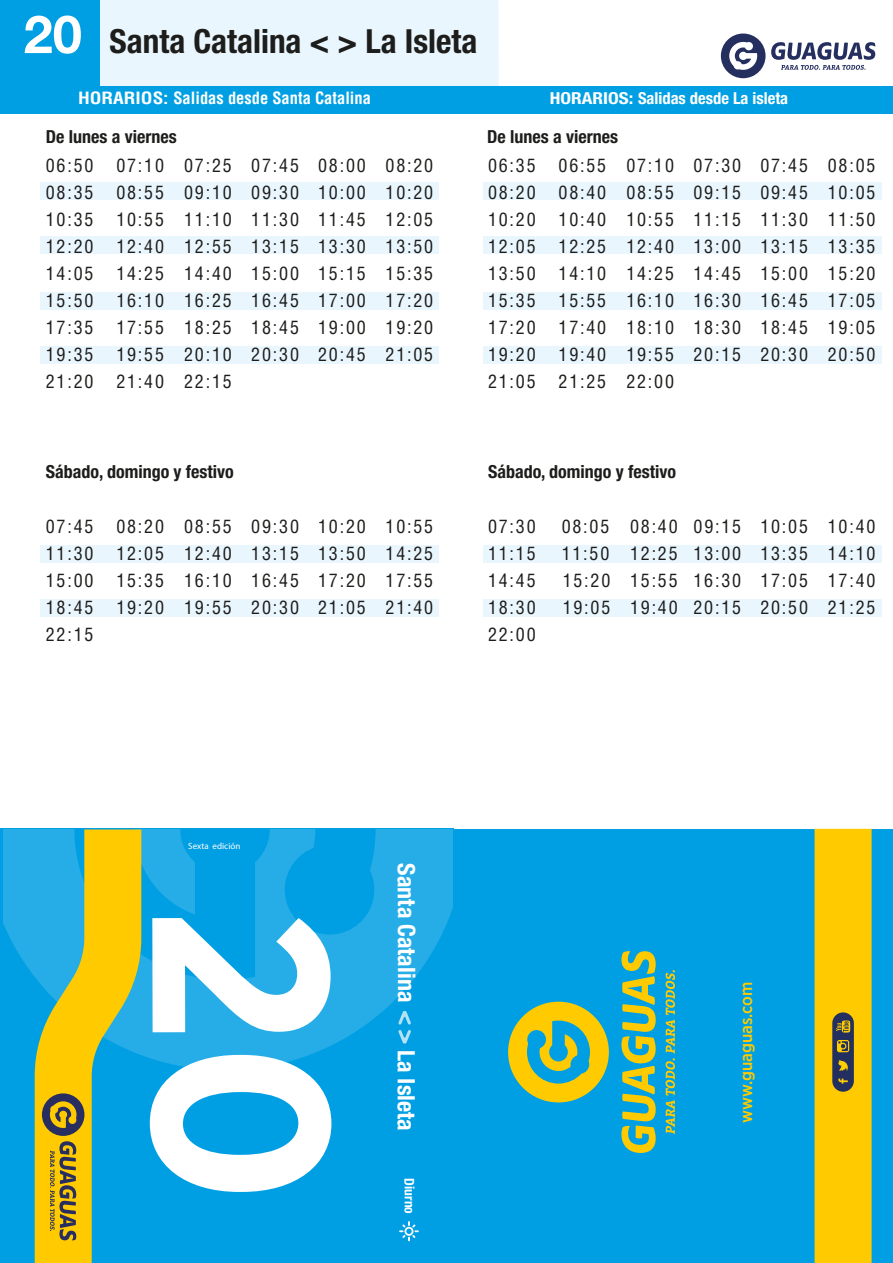
<style>
.page{position:relative;width:893px;height:1263px;background:#fff}
.page>*{position:absolute;margin:0;border:0;box-sizing:border-box;transform-origin:0 0}
.t1{font:700 250.8px "Gotham Narrow";color:#fff}
.t2{font:700 condensed 33.3px "Helvetica Neue LT Std";letter-spacing:-.005em;color:#1d1d1b}
.t3{font:700 condensed 24px "Helvetica Neue LT Std";letter-spacing:-.005em;color:#fff}
.t4{font:condensed 18px "Helvetica";letter-spacing:.1em;color:#1d1d1b}
.t5{font:700 condensed 18px "Helvetica Neue LT Std";color:#1d1d1b}
.t6{font:500 17.1px "Gotham Narrow";color:#ffcb00}
.t7{font:700 condensed 16.5px "Helvetica";color:#fff;scale:1.16 1}
.t8{font:700 condensed 16.5px "Helvetica Neue LT Std";color:#fff;scale:1.16 1}
.t9{font:700 condensed 13.5px "Helvetica Neue LT Std";letter-spacing:-.005em;color:#fff}
.t10{font:9px "Myriad Pro";color:#fff}
.s1{font-stretch:normal;font-size:52.5px;color:#fff}
</style>
<div class="page">
<div style="left:0;top:0;width:499px;height:92px;background:#eaf6fe"></div>
<svg style="left:771px;top:42px;width:104px;height:28px"></svg>
<svg style="left:721px;top:34px;width:44px;height:44px"></svg>
<div style="left:0;top:0;width:99px;height:86px;background:#009fe3"></div>
<div style="left:0;top:86px;width:447px;height:27px;background:#009fe3"></div>
<div style="left:446px;top:86px;width:447px;height:27px;background:#009fe3"></div>
<div style="left:40px;top:182px;width:399px;height:18px;background:#eaf6fe"></div>
<div style="left:40px;top:236px;width:399px;height:18px;background:#eaf6fe"></div>
<div style="left:40px;top:293px;width:399px;height:17px;background:#eaf6fe"></div>
<div style="left:40px;top:346px;width:399px;height:17px;background:#eaf6fe"></div>
<div style="left:40px;top:545px;width:399px;height:17px;background:#eaf6fe"></div>
<div style="left:40px;top:599px;width:399px;height:18px;background:#eaf6fe"></div>
<div style="left:483px;top:182px;width:398px;height:18px;background:#eaf6fe"></div>
<div style="left:483px;top:236px;width:398px;height:18px;background:#eaf6fe"></div>
<div style="left:483px;top:293px;width:398px;height:17px;background:#eaf6fe"></div>
<div style="left:483px;top:346px;width:398px;height:17px;background:#eaf6fe"></div>
<div style="left:483px;top:545px;width:398px;height:17px;background:#eaf6fe"></div>
<div style="left:483px;top:599px;width:398px;height:18px;background:#eaf6fe"></div>
<div style="left:0;top:829px;width:453px;height:434px;background:#009fe3"></div>
<svg style="left:170px;top:829px;width:283px;height:241px;fill:#26ade7"></svg>
<svg style="left:400px;top:1222px;width:18px;height:18px"></svg>
<svg style="left:398px;top:1030px;width:13px;height:13px"></svg>
<svg style="left:398px;top:1011px;width:13px;height:13px"></svg>
<svg style="left:0;top:828px;width:170px;height:435px"></svg>
<svg style="left:42px;top:1093px;width:42px;height:147px;background:#b7971f"></svg>
<div style="left:453px;top:829px;width:440px;height:434px;background:#009fe3"></div>
<svg style="left:666px;top:970px;width:9px;height:164px"></svg>
<svg style="left:621px;top:951px;width:35px;height:202px"></svg>
<svg style="left:508px;top:1002px;width:101px;height:100px"></svg>
<div style="left:815px;top:829px;width:57px;height:434px;background:#ffcb00"></div>
<div style="left:832px;top:1012px;width:22px;height:80px;background:#232f5e;border-radius:11px"></div>
<svg style="left:838px;top:1078px;width:10px;height:5px"></svg>
<svg style="left:836px;top:1020px;width:14px;height:12px"></svg>
<svg style="left:838px;top:1060px;width:10px;height:11px"></svg>
<svg style="left:837px;top:1040px;width:12px;height:12px"></svg>
<h2 class="t2" style="left:24px;top:21px;width:455px"><span class="s1">20</span> Santa Catalina &lt; &gt; La Isleta</h2>
<p class="t7" style="left:78px;top:88px;width:254px">HORARIOS: Salidas desde Santa Catalina</p>
<p class="t8" style="left:550px;top:88px;width:207px">HORARIOS: Salidas desde La isleta</p>
<p class="t5" style="left:46px;top:126px;width:132px">De lunes a viernes</p>
<p class="t5" style="left:487px;top:126px;width:132px">De lunes a viernes</p>
<p class="t4" style="left:46px;top:154px;width:49px">06:50</p>
<p class="t4" style="left:116px;top:154px;width:318px">07:10 07:25 07:45 08:00 08:20</p>
<p class="t4" style="left:46px;top:181px;width:49px">08:35</p>
<p class="t4" style="left:116px;top:181px;width:318px">08:55 09:10 09:30 10:00 10:20</p>
<p class="t4" style="left:46px;top:208px;width:49px">10:35</p>
<p class="t4" style="left:116px;top:208px;width:318px">10:55 11:10 11:30 11:45 12:05</p>
<p class="t4" style="left:46px;top:235px;width:49px">12:20</p>
<p class="t4" style="left:116px;top:235px;width:318px">12:40 12:55 13:15 13:30 13:50</p>
<p class="t4" style="left:46px;top:262px;width:49px">14:05</p>
<p class="t4" style="left:116px;top:262px;width:318px">14:25 14:40 15:00 15:15 15:35</p>
<p class="t4" style="left:46px;top:289px;width:49px">15:50</p>
<p class="t4" style="left:116px;top:289px;width:318px">16:10 16:25 16:45 17:00 17:20</p>
<p class="t4" style="left:46px;top:316px;width:49px">17:35</p>
<p class="t4" style="left:116px;top:316px;width:318px">17:55 18:25 18:45 19:00 19:20</p>
<p class="t4" style="left:46px;top:343px;width:49px">19:35</p>
<p class="t4" style="left:116px;top:343px;width:318px">19:55 20:10 20:30 20:45 21:05</p>
<p class="t4" style="left:46px;top:370px;width:49px">21:20</p>
<p class="t4" style="left:116px;top:370px;width:117px">21:40 22:15</p>
<p class="t5" style="left:46px;top:460px;width:190px">Sábado, domingo y festivo</p>
<p class="t4" style="left:46px;top:515px;width:49px">07:45</p>
<p class="t4" style="left:116px;top:515px;width:318px">08:20 08:55 09:30 10:20 10:55</p>
<p class="t4" style="left:46px;top:542px;width:49px">11:30</p>
<p class="t4" style="left:116px;top:542px;width:318px">12:05 12:40 13:15 13:50 14:25</p>
<p class="t4" style="left:46px;top:569px;width:49px">15:00</p>
<p class="t4" style="left:116px;top:569px;width:318px">15:35 16:10 16:45 17:20 17:55</p>
<p class="t4" style="left:46px;top:596px;width:49px">18:45</p>
<p class="t4" style="left:116px;top:596px;width:318px">19:20 19:55 20:30 21:05 21:40</p>
<p class="t4" style="left:46px;top:623px;width:49px">22:15</p>
<p class="t4" style="left:488px;top:154px;width:49px">06:35</p>
<p class="t4" style="left:559px;top:154px;width:318px">06:55 07:10 07:30 07:45 08:05</p>
<p class="t4" style="left:488px;top:181px;width:49px">08:20</p>
<p class="t4" style="left:559px;top:181px;width:318px">08:40 08:55 09:15 09:45 10:05</p>
<p class="t4" style="left:488px;top:208px;width:49px">10:20</p>
<p class="t4" style="left:559px;top:208px;width:318px">10:40 10:55 11:15 11:30 11:50</p>
<p class="t4" style="left:488px;top:235px;width:49px">12:05</p>
<p class="t4" style="left:559px;top:235px;width:318px">12:25 12:40 13:00 13:15 13:35</p>
<p class="t4" style="left:488px;top:262px;width:49px">13:50</p>
<p class="t4" style="left:559px;top:262px;width:318px">14:10 14:25 14:45 15:00 15:20</p>
<p class="t4" style="left:488px;top:289px;width:49px">15:35</p>
<p class="t4" style="left:559px;top:289px;width:318px">15:55 16:10 16:30 16:45 17:05</p>
<p class="t4" style="left:488px;top:316px;width:49px">17:20</p>
<p class="t4" style="left:559px;top:316px;width:318px">17:40 18:10 18:30 18:45 19:05</p>
<p class="t4" style="left:488px;top:343px;width:49px">19:20</p>
<p class="t4" style="left:559px;top:343px;width:318px">19:40 19:55 20:15 20:30 20:50</p>
<p class="t4" style="left:488px;top:370px;width:49px">21:05</p>
<p class="t4" style="left:559px;top:370px;width:117px">21:25 22:00</p>
<p class="t5" style="left:488px;top:460px;width:190px">Sábado, domingo y festivo</p>
<p class="t4" style="left:488px;top:515px;width:49px">07:30</p>
<p class="t4" style="left:562px;top:515px;width:315px">08:05 08:40 09:15 10:05 10:40</p>
<p class="t4" style="left:488px;top:542px;width:49px">11:15</p>
<p class="t4" style="left:562px;top:542px;width:315px">11:50 12:25 13:00 13:35 14:10</p>
<p class="t4" style="left:488px;top:569px;width:49px">14:45</p>
<p class="t4" style="left:563px;top:569px;width:314px">15:20 15:55 16:30 17:05 17:40</p>
<p class="t4" style="left:488px;top:596px;width:49px">18:30</p>
<p class="t4" style="left:563px;top:596px;width:314px">19:05 19:40 20:15 20:50 21:25</p>
<p class="t4" style="left:488px;top:623px;width:49px">22:00</p>
<p class="t10" style="left:188px;top:840px;width:54px">Sexta edición</p>
<h1 class="t1" style="left:402px;top:907px;width:299px;rotate:90deg">20</h1>
<h3 class="t3" style="left:421px;top:863px;width:140px;rotate:90deg">Santa Catalina</h3>
<h3 class="t3" style="left:421px;top:1050px;width:82px;rotate:90deg">La Isleta</h3>
<p class="t9" style="left:418px;top:1178px;width:37px;rotate:90deg">Diurno</p>
<p class="t6" style="left:735px;top:1122px;width:143px;rotate:-90deg">www.guaguas.com</p>
</div>
